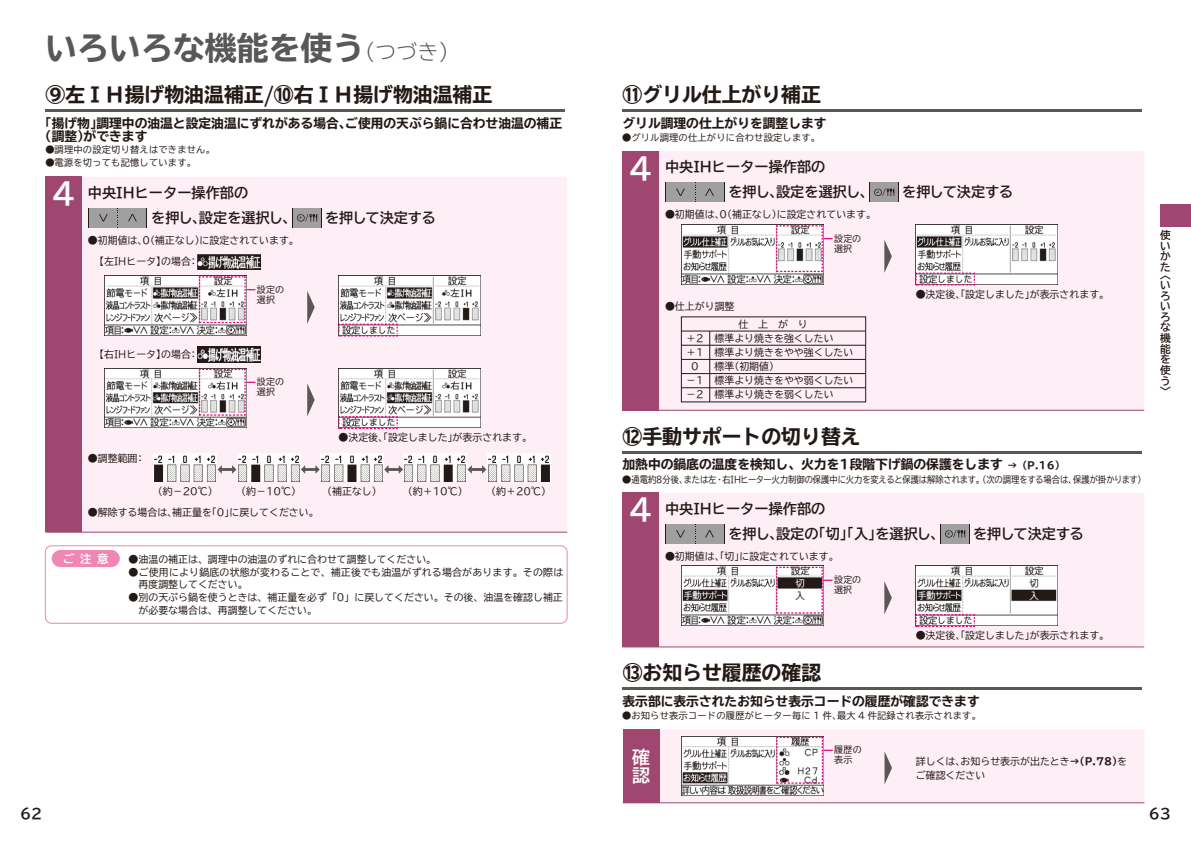
<style>
.page{position:relative;width:1191px;height:842px;background:#fff}
.page>*{position:absolute;margin:0;border:0;box-sizing:border-box;transform-origin:0 0}
.t1{font:700 expanded 31.9px "TBUD Go Std";color:#595857}
.t2{font:700 expanded 19.8px "TBUD Go Std";color:#231916}
.t3{font:700 18px/18px "TBUD Go Std";color:#fff}
.t4{font:700 14.2px "TBUD Go Std";color:#231916}
.t5{font:700 expanded 12.8px/12.8px "TBUD Go Std";color:#231916}
.t6{font:700 11.3px "TBUD Go Std";color:#fff}
.t7{font:700 10.6px/10.6px "TBUD Go Std";color:#231916;text-align:justify}
.t8{font:9.9px/14.2px "TBUD Go Std";color:#231916}
.t9{font:9.9px/12.8px "TBUD Go Std";letter-spacing:.02em;color:#231916}
.t10{font:9.2px "TBUD Go Std";letter-spacing:.025em;color:#231916}
.t11{font:9.2px "TBUD Go Std";letter-spacing:-.01em;color:#231916}
.t12{font:9px/9.9px "TBUD Go Std";letter-spacing:.025em;color:#231916}
.s1{font-family:"TBUD Go Std Super";font-weight:300;font-stretch:normal;font-size:21.3px}
.s2{font-size:30px;color:#fff}
.s3{font-size:9.9px}
.s4{font-weight:700;font-stretch:expanded}
</style>
<div class="page">
<div style="left:1159px;top:204px;width:32px;height:23px;background:#9f4770"></div>
<hr style="left:45px;top:109px;width:520px;height:3px;background:#595857">
<div style="left:82px;top:177px;width:485px;height:355px;background:#fdeff5"></div>
<div style="left:45px;top:177px;width:37px;height:355px;background:#9f4770"></div>
<hr style="left:45px;top:532px;width:522px;height:1px;background:#9f4770">
<div style="left:88px;top:208px;width:59px;height:20px;background:#a0a0a1"></div>
<svg style="left:88px;top:208px;width:1px;height:20px"></svg>
<svg style="left:147px;top:208px;width:1px;height:20px"></svg>
<svg style="left:128px;top:214px;width:9px;height:8px"></svg>
<svg style="left:99px;top:214px;width:9px;height:8px"></svg>
<svg style="left:292px;top:208px;width:30px;height:20px"></svg>
<img style="left:104px;top:275px;width:142px;height:60px">
<img style="left:338px;top:275px;width:142px;height:60px">
<svg style="left:307px;top:291px;width:8px;height:33px"></svg>
<svg style="left:198px;top:276px;width:57px;height:48px"></svg>
<svg style="left:338px;top:323px;width:60px;height:14px"></svg>
<hr style="left:622px;top:451px;width:520px;height:3px;background:#595857">
<div style="left:659px;top:493px;width:485px;height:153px;background:#fdeff5"></div>
<div style="left:622px;top:493px;width:37px;height:154px;background:#9f4770"></div>
<hr style="left:622px;top:646px;width:522px;height:1px;background:#9f4770">
<div style="left:665px;top:524px;width:59px;height:20px;background:#a0a0a1"></div>
<svg style="left:665px;top:524px;width:1px;height:20px"></svg>
<svg style="left:705px;top:530px;width:9px;height:8px"></svg>
<svg style="left:676px;top:530px;width:9px;height:8px"></svg>
<svg style="left:940px;top:524px;width:30px;height:20px"></svg>
<img style="left:681px;top:566px;width:142px;height:60px">
<img style="left:915px;top:566px;width:142px;height:60px">
<svg style="left:884px;top:581px;width:8px;height:33px"></svg>
<svg style="left:775px;top:566px;width:57px;height:48px"></svg>
<svg style="left:914px;top:613px;width:61px;height:15px"></svg>
<img style="left:197px;top:254px;width:63px;height:15px">
<img style="left:104px;top:368px;width:142px;height:60px">
<img style="left:338px;top:368px;width:142px;height:60px">
<svg style="left:307px;top:383px;width:8px;height:33px"></svg>
<svg style="left:198px;top:368px;width:57px;height:48px"></svg>
<svg style="left:338px;top:416px;width:60px;height:14px"></svg>
<img style="left:197px;top:347px;width:63px;height:15px">
<div style="left:52px;top:550px;width:68px;height:17px;background:#ee87b4;border-radius:9px"></div>
<div style="left:45px;top:545px;width:522px;height:79px;border:1px solid #ee87b4;border-radius:6px"></div>
<svg style="left:217px;top:465px;width:19px;height:9px"></svg>
<svg style="left:301px;top:465px;width:19px;height:9px"></svg>
<svg style="left:384px;top:465px;width:19px;height:9px"></svg>
<svg style="left:467px;top:465px;width:19px;height:9px"></svg>
<hr style="left:622px;top:109px;width:520px;height:3px;background:#595857">
<div style="left:659px;top:151px;width:485px;height:259px;background:#fdeff5"></div>
<div style="left:622px;top:151px;width:37px;height:259px;background:#9f4770"></div>
<hr style="left:622px;top:410px;width:522px;height:1px;background:#9f4770">
<div style="left:665px;top:182px;width:59px;height:20px;background:#a0a0a1"></div>
<svg style="left:665px;top:182px;width:1px;height:20px"></svg>
<svg style="left:705px;top:188px;width:9px;height:8px"></svg>
<svg style="left:676px;top:188px;width:9px;height:8px"></svg>
<svg style="left:869px;top:182px;width:30px;height:20px"></svg>
<img style="left:681px;top:224px;width:142px;height:60px">
<img style="left:915px;top:224px;width:142px;height:60px">
<svg style="left:884px;top:240px;width:8px;height:33px"></svg>
<svg style="left:775px;top:225px;width:57px;height:48px"></svg>
<svg style="left:914px;top:272px;width:61px;height:14px"></svg>
<div style="left:681px;top:316px;width:185px;height:86px;border:1px solid #231916"></div>
<hr style="left:709px;top:331px;width:1px;height:71px;background:#231916">
<hr style="left:681px;top:331px;width:184px;height:1px;background:#231916">
<hr style="left:681px;top:345px;width:184px;height:1px;background:#231916">
<hr style="left:681px;top:359px;width:184px;height:1px;background:#231916">
<hr style="left:681px;top:373px;width:184px;height:1px;background:#231916">
<hr style="left:681px;top:387px;width:184px;height:1px;background:#231916">
<hr style="left:622px;top:687px;width:520px;height:3px;background:#595857">
<div style="left:622px;top:729px;width:37px;height:74px;background:#9f4770"></div>
<svg style="left:659px;top:729px;width:485px;height:73px"></svg>
<hr style="left:622px;top:802px;width:522px;height:1px;background:#9f4770">
<img style="left:487px;top:453px;width:63px;height:29px">
<img style="left:320px;top:453px;width:63px;height:29px">
<img style="left:237px;top:453px;width:63px;height:29px">
<img style="left:154px;top:453px;width:63px;height:29px">
<img style="left:404px;top:453px;width:63px;height:29px">
<h1 class="t1" style="left:45px;top:30px;width:416px">いろいろな機能を使う<span class="s1">（つづき）</span></h1>
<h2 class="t2" style="left:45px;top:84px;width:448px">⑨左ＩＨ揚げ物油温補正/⑩右ＩＨ揚げ物油温補正</h2>
<p class="t5" style="left:39px;top:117px;width:524px">「揚げ物」調理中の油温と設定油温にずれがある場合、ご使用の天ぷら鍋に合わせ油温の補正（調整）ができます</p>
<p class="t10" style="left:45px;top:142px;width:171px">●調理中の設定切り替えはできません。</p>
<p class="t10" style="left:45px;top:155px;width:152px">●電源を切っても記憶しています。</p>
<h3 class="t4" style="left:52px;top:181px;width:198px"><span class="s2">4</span> 中央IHヒーター操作部の</h3>
<h3 class="t4" style="left:151px;top:206px;width:147px">を押し、設定を選択し、</h3>
<h3 class="t4" style="left:325px;top:206px;width:112px">を押して決定する</h3>
<p class="t8" style="left:88px;top:233px;width:212px">●初期値は、0（補正なし）に設定されています。</p>
<p class="t8" style="left:94px;top:254px;width:106px">【左IHヒータ】の場合：</p>
<p class="t8" style="left:94px;top:347px;width:106px">【右IHヒータ】の場合：</p>
<p class="t8" style="left:88px;top:451px;width:59px">●調整範囲：</p>
<p class="t12" style="left:257px;top:284px;width:29px">設定の選択</p>
<p class="t12" style="left:257px;top:377px;width:29px">設定の選択</p>
<p class="t8" style="left:338px;top:430px;width:195px">●決定後、「設定しました」が表示されます。</p>
<p class="t8" style="left:153px;top:484px;width:66px">（約－20℃）</p>
<p class="t8" style="left:236px;top:484px;width:66px">（約－10℃）</p>
<p class="t8" style="left:322px;top:484px;width:61px">（補正なし）</p>
<p class="t8" style="left:403px;top:484px;width:66px">（約＋10℃）</p>
<p class="t8" style="left:486px;top:484px;width:66px">（約＋20℃）</p>
<p class="t8" style="left:88px;top:505px;width:232px">●解除する場合は、補正量を「0」に戻してください。</p>
<p class="t6" style="left:63px;top:549px;width:47px">ご注意</p>
<p class="t8" style="left:129px;top:552px;width:309px">●油温の補正は、調理中の油温のずれに合わせて調整してください。</p>
<p class="t9" style="left:138px;top:565px;width:426px;text-indent:-10px">●ご使用により鍋底の状態が変わることで、補正後でも油温がずれる場合があります。その際は再度調整してください。</p>
<p class="t8" style="left:138px;top:591px;width:426px;line-height:12.8px;text-indent:-10px">●別の天ぷら鍋を使うときは、補正量を必ず「0」に戻してください。その後、油温を確認し補正が必要な場合は、再調整してください。</p>
<h2 class="t2" style="left:622px;top:84px;width:200px">⑪グリル仕上がり補正</h2>
<p class="t5" style="left:622px;top:117px;width:206px">グリル調理の仕上がりを調整します</p>
<p class="t10" style="left:622px;top:130px;width:199px">●グリル調理の仕上がりに合わせ設定します。</p>
<h3 class="t4" style="left:629px;top:155px;width:198px"><span class="s2">4</span> 中央IHヒーター操作部の</h3>
<h3 class="t4" style="left:728px;top:180px;width:147px">を押し、設定を選択し、</h3>
<h3 class="t4" style="left:902px;top:180px;width:112px">を押して決定する</h3>
<p class="t12" style="left:834px;top:233px;width:29px">設定の選択</p>
<p class="t8" style="left:915px;top:287px;width:195px">●決定後、「設定しました」が表示されます。</p>
<p class="t8" style="left:665px;top:207px;width:212px">●初期値は、0（補正なし）に設定されています。</p>
<p class="t8" style="left:665px;top:299px;width:71px">●仕上がり調整</p>
<p class="t8" style="left:686px;top:331px;width:19px;text-align:center">＋2＋1<br>0－1－2</p>
<p class="t8" style="left:714px;top:331px;width:140px">標準より焼きを強くしたい<br>標準より焼きをやや強くしたい標準（初期値）<br>標準より焼きをやや弱くしたい標準より焼きを弱くしたい</p>
<p class="t8" style="left:738px;top:317px;width:71px">仕　上　が　り</p>
<h2 class="t2" style="left:622px;top:425px;width:240px">⑫手動サポートの切り替え</h2>
<p class="t5" style="left:622px;top:458px;width:443px">加熱中の鍋底の温度を検知し、火力を1段階下げ鍋の保護をします <span class="s3">→（P.16）</span></p>
<p class="t11" style="left:622px;top:472px;width:525px">●通電約8分後、または左・右ＩＨヒーター火力制御の保護中に火力を変えると保護は解除されます。（次の調理をする場合は、保護が掛かります）</p>
<h3 class="t4" style="left:629px;top:497px;width:198px"><span class="s2">4</span> 中央IHヒーター操作部の</h3>
<h3 class="t4" style="left:728px;top:522px;width:217px">を押し、設定の「切」「入」を選択し、</h3>
<h3 class="t4" style="left:973px;top:522px;width:112px">を押して決定する</h3>
<p class="t12" style="left:834px;top:575px;width:29px">設定の選択</p>
<p class="t8" style="left:915px;top:628px;width:195px">●決定後、「設定しました」が表示されます。</p>
<p class="t8" style="left:665px;top:549px;width:175px">●初期値は、「切」に設定されています。</p>
<h2 class="t2" style="left:622px;top:662px;width:200px">⑬お知らせ履歴の確認</h2>
<p class="t5" style="left:622px;top:695px;width:359px">表示部に表示されたお知らせ表示コードの履歴が確認できます</p>
<p class="t10" style="left:622px;top:708px;width:360px">●お知らせ表示コードの履歴がヒーター毎に 1 件、最大 4 件記録され表示されます。</p>
<h3 class="t3" style="left:632px;top:748px;width:19px">確認</h3>
<p class="t12" style="left:834px;top:745px;width:29px">履歴の表示</p>
<p class="t8" style="left:916px;top:755px;width:213px;line-height:13.3px">詳しくは、お知らせ表示が出たとき<span class="s4">→（P.78）</span>をご確認ください</p>
<p class="t7" style="left:1160px;top:230px;width:12px">使いかた</p>
<p class="t7" style="left:1160px;top:269px;width:12px;text-align:left">〈いろいろな機能を使う〉</p>
<h3 class="t4" style="left:20px;top:802px;width:24px">62</h3>
<h3 class="t4" style="left:1148px;top:802px;width:24px">63</h3>
</div>
